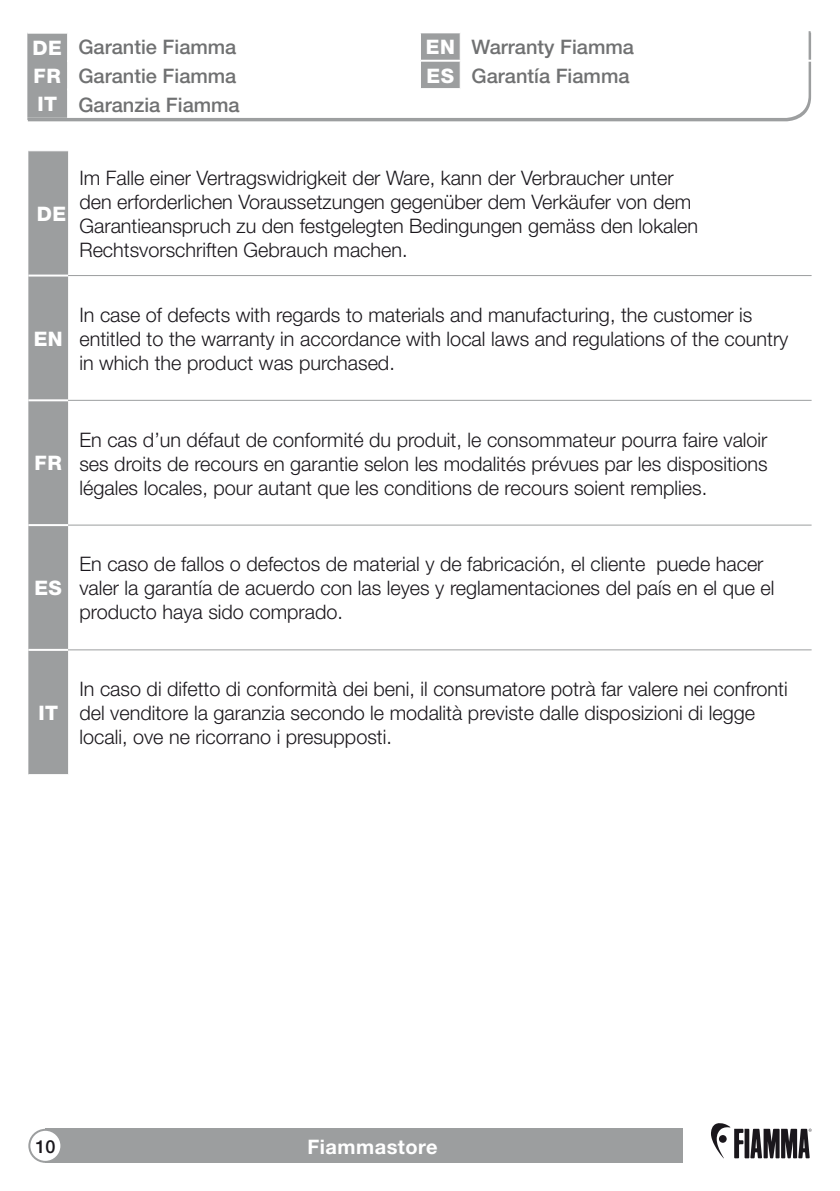
<style>
.page{position:relative;width:840px;height:1191px;background:#fff}
.page>*{position:absolute;margin:0;border:0;box-sizing:border-box;transform-origin:0 0}
.t1{font:300 20px/24px "Helvetica Neue";color:#1a171c}
.t2{font:500 20px/28.8px "Helvetica Neue";color:#707172}
.t3{font:700 20px "Helvetica Neue";letter-spacing:.025em;color:#fff}
.t4{font:800 20px "Helvetica Neue";letter-spacing:.025em;color:#fff}
.t5{font:500 18px "Helvetica Neue";color:#1a171c}
.s1{font-weight:800;color:#fff}
</style>
<div class="page">
<div style="left:45px;top:1128px;width:637px;height:34px;background:#9c9e9f"></div>
<svg style="left:711px;top:1123px;width:100px;height:35px"></svg>
<div style="left:718px;top:1135px;width:8px;height:7px;background:#1a171c;border-radius:50%"></div>
<div style="left:29px;top:1129px;width:32px;height:32px;background:#fff;border-radius:50%"></div>
<div style="left:28px;top:1128px;width:34px;height:34px;border:2px solid #9c9e9f;border-radius:50%"></div>
<div style="left:28px;top:151px;width:40px;height:623px;background:#9c9e9f"></div>
<hr style="left:28px;top:399px;width:40px;height:2px;background:#fff">
<hr style="left:28px;top:524px;width:40px;height:2px;background:#fff">
<hr style="left:28px;top:649px;width:40px;height:2px;background:#fff">
<hr style="left:28px;top:274px;width:40px;height:2px;background:#fff">
<hr style="left:68px;top:275px;width:743px;height:1px;background:#9c9e9f">
<hr style="left:68px;top:400px;width:743px;height:1px;background:#9c9e9f">
<hr style="left:68px;top:524px;width:743px;height:1px;background:#9c9e9f">
<hr style="left:68px;top:649px;width:743px;height:1px;background:#9c9e9f">
<svg style="left:27px;top:31px;width:784px;height:91px"></svg>
<hr style="left:460px;top:60px;width:351px;height:2px;background:#fff">
<hr style="left:420px;top:31px;width:40px;height:2px;background:#fff">
<hr style="left:420px;top:88px;width:40px;height:2px;background:#fff">
<svg style="left:420px;top:33px;width:40px;height:55px;background:#a3a5a5"></svg>
<div style="left:27px;top:34px;width:40px;height:84px;background:#9c9e9f"></div>
<hr style="left:67px;top:60px;width:352px;height:2px;background:#fff">
<hr style="left:67px;top:88px;width:352px;height:2px;background:#fff">
<hr style="left:27px;top:32px;width:40px;height:2px;background:#fff">
<p class="t2" style="left:32px;top:32px;width:209px"><span class="s1">DE</span> Garantie Fiamma<br><span class="s1">FR</span> Garantie Fiamma<br><span class="s1">IT</span> Garanzia Fiamma</p>
<p class="t2" style="left:425px;top:32px;width:209px;line-height:29.4px"><span class="s1">EN</span> Warranty Fiamma<br><span class="s1">ES</span> Garantía Fiamma</p>
<p class="t4" style="left:37px;top:201px;width:31px">DE</p>
<p class="t1" style="left:79px;top:165px;width:619px">Im Falle einer Vertragswidrigkeit der Ware, kann der Verbraucher unter den erforderlichen Voraussetzungen gegenüber dem Verkäufer von dem Garantieanspruch zu den festgelegten Bedingungen gemäss den lokalen Rechtsvorschriften Gebrauch machen.</p>
<p class="t4" style="left:34px;top:326px;width:31px">EN</p>
<p class="t1" style="left:79px;top:302px;width:710px">In case of defects with regards to materials and manufacturing, the customer is entitled to the warranty in accordance with local laws and regulations of the country in which the product was purchased.</p>
<p class="t4" style="left:35px;top:451px;width:29px">FR</p>
<p class="t1" style="left:79px;top:427px;width:689px;text-align:justify">En cas d’un défaut de conformité du produit, le consommateur pourra faire valoir ses droits de recours en garantie selon les modalités prévues par les dispositions légales locales, pour autant que les conditions de recours soient remplies.</p>
<p class="t4" style="left:34px;top:576px;width:29px">ES</p>
<p class="t1" style="left:79px;top:552px;width:696px">En caso de fallos o defectos de material y de fabricación, el cliente puede hacer valer la garantía de acuerdo con las leyes y reglamentaciones del país en el que el producto haya sido comprado.</p>
<p class="t4" style="left:38px;top:701px;width:21px">IT</p>
<p class="t1" style="left:79px;top:677px;width:709px">In caso di difetto di conformità dei beni, il consumatore potrà far valere nei confronti del venditore la garanzia secondo le modalità previste dalle disposizioni di legge locali, ove ne ricorrano i presupposti.</p>
<p class="t5" style="left:35px;top:1135px;width:22px">10</p>
<p class="t3" style="left:307px;top:1134px;width:132px">Fiammastore</p>
</div>
